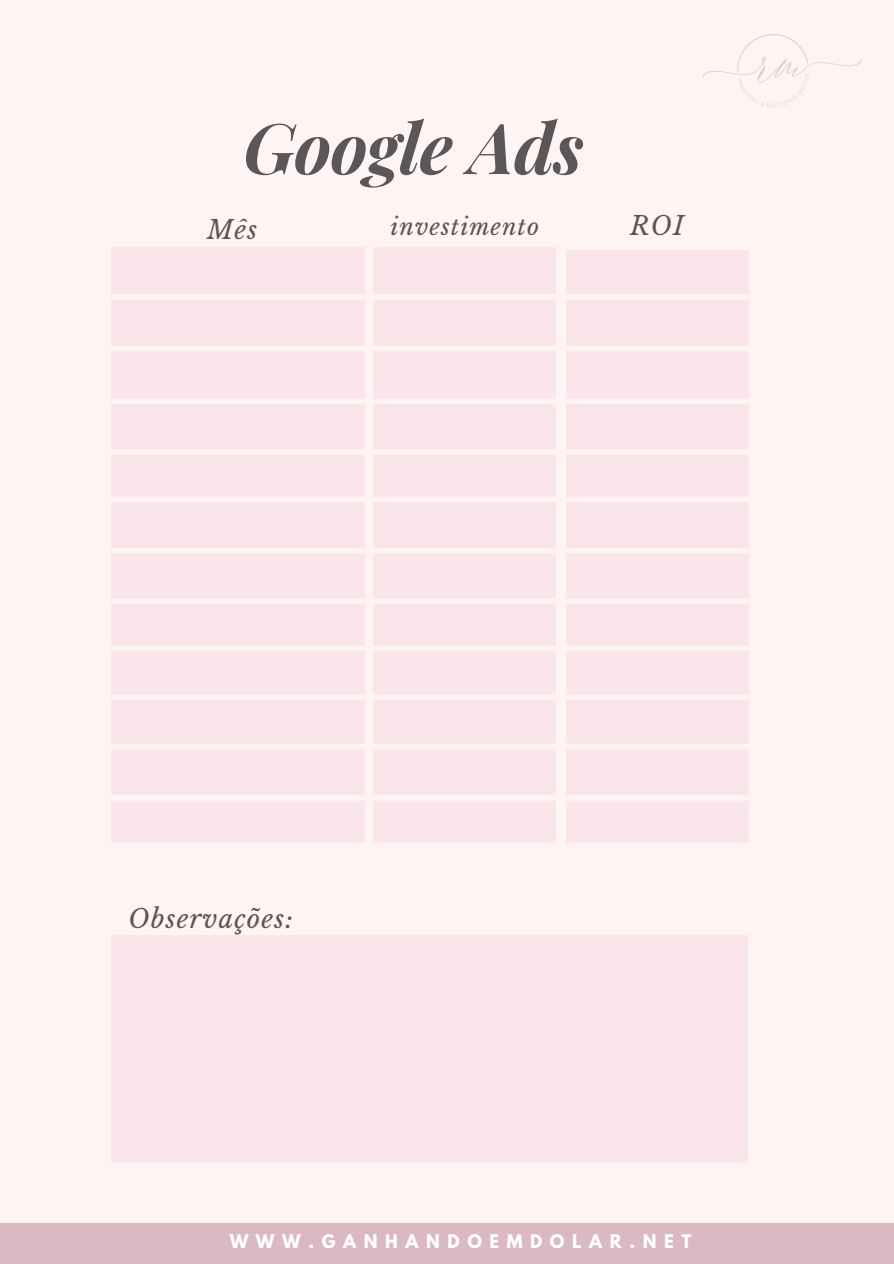
<style>
.page{position:relative;width:894px;height:1264px;background:#fff}
.page>*{position:absolute;margin:0;border:0;box-sizing:border-box;transform-origin:0 0}
.t1{font:italic 700 70.05px "Playfair Display";letter-spacing:-.01em;color:#5b5657}
.t2{font:italic 25.65px "Libre Baskerville";letter-spacing:.045em;color:#5b5657}
.t3{font:italic 23.1px "Libre Baskerville";letter-spacing:.045em;color:#5b5657}
.t4{font:700 16.65px "League Spartan";letter-spacing:.455em;color:#fff}
</style>
<div class="page">
<div style="left:0;top:0;width:893px;height:1263px;background:#fff4f4"></div>
<div style="left:111px;top:247px;width:253px;height:596px;background:#f9dfe8"></div>
<div style="left:565px;top:250px;width:183px;height:593px;background:#f9dfe8"></div>
<div style="left:373px;top:247px;width:183px;height:595px;background:#f9dfe8"></div>
<div style="left:0;top:294px;width:893px;height:5px;background:#fff4f4"></div>
<div style="left:0;top:346px;width:893px;height:5px;background:#fff4f4"></div>
<div style="left:0;top:399px;width:893px;height:5px;background:#fff4f4"></div>
<div style="left:0;top:449px;width:893px;height:5px;background:#fff4f4"></div>
<div style="left:0;top:496px;width:893px;height:6px;background:#fff4f4"></div>
<div style="left:0;top:548px;width:893px;height:5px;background:#fff4f4"></div>
<div style="left:0;top:598px;width:893px;height:5px;background:#fff4f4"></div>
<div style="left:0;top:645px;width:893px;height:6px;background:#fff4f4"></div>
<div style="left:0;top:694px;width:893px;height:5px;background:#fff4f4"></div>
<div style="left:20px;top:743px;width:873px;height:5px;background:#fff4f4"></div>
<div style="left:46px;top:795px;width:847px;height:5px;background:#fff4f4"></div>
<div style="left:111px;top:935px;width:636px;height:227px;background:#f9dfe8"></div>
<img style="left:702px;top:34px;width:160px;height:73px">
<div style="left:0;top:1223px;width:893px;height:40px;background:#dab9c3"></div>
<p class="t1" style="left:243px;top:98px;width:341px">Google Ads</p>
<h1 class="t2" style="left:207px;top:214px;width:51px">Mês</h1>
<h3 class="t3" style="left:390px;top:213px;width:150px">investimento</h3>
<h4 class="t2" style="left:630px;top:210px;width:55px">ROI</h4>
<h2 class="t2" style="left:128px;top:902px;width:166px">Observações:</h2>
<h3 class="t4" style="left:229px;top:1233px;width:463px">WWW.GANHANDOEMDOLAR.NET</h3>
</div>
